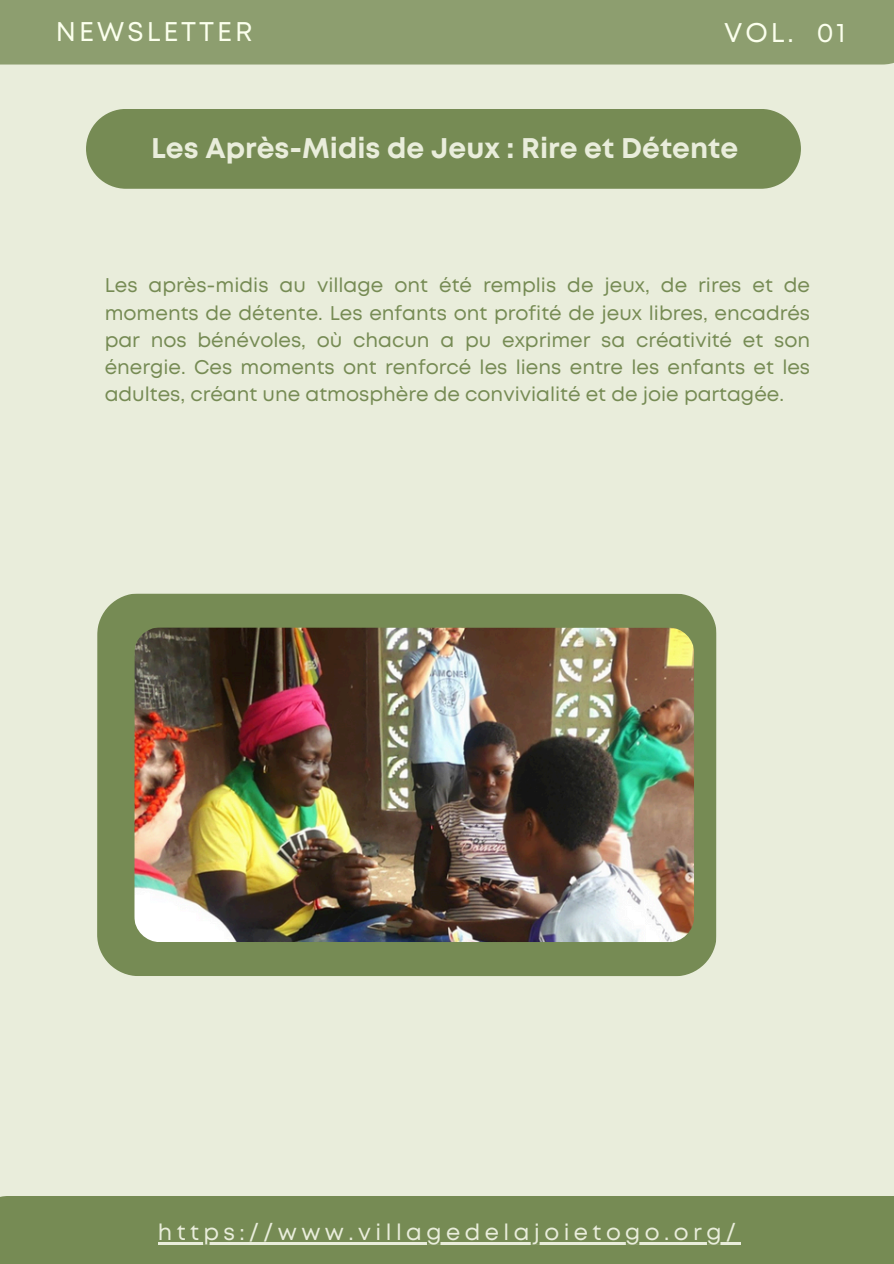
<style>
.page{position:relative;width:894px;height:1264px;background:#fff}
.page>*{position:absolute;margin:0;border:0;box-sizing:border-box;transform-origin:0 0}
.t1{font:700 28.35px "Mont";color:#e9eddb}
.t2{font:27px "Mont";letter-spacing:.11em;color:#fbffed}
.t3{font:22.5px "Mont";letter-spacing:.2em;color:#e9eddb}
.t4{font:19.8px/27.3px "Mont";color:#768b54;text-align:justify}
</style>
<div class="page">
<div style="left:0;top:0;width:893px;height:1263px;background:#e9eddb"></div>
<div style="left:86px;top:109px;width:714px;height:80px;background:#768b54"></div>
<div style="left:0;top:1195px;width:893px;height:68px;background:#768b54"></div>
<div style="left:0;top:0;width:893px;height:64px;background:#8d9e6f"></div>
<div style="left:97px;top:593px;width:619px;height:383px;background:#768b54"></div>
<img style="left:134px;top:627px;width:560px;height:315px;border-radius:26px">
<hr style="left:158px;top:1241px;width:582px;height:3px;background:#e9eddb">
<h1 class="t2" style="left:56px;top:22px;width:198px">NEWSLETTER</h1>
<h2 class="t2" style="left:723px;top:23px;width:123px">VOL. 01</h2>
<p class="t1" style="left:151px;top:138px;width:588px">Les Après-Midis de Jeux : Rire et Détente</p>
<h3 class="t4" style="left:105px;top:273px;width:706px">Les après-midis au village ont été remplis de jeux, de rires et de moments de détente. Les enfants ont profité de jeux libres, encadrés par nos bénévoles, où chacun a pu exprimer sa créativité et son énergie. Ces moments ont renforcé les liens entre les enfants et les adultes, créant une atmosphère de convivialité et de joie partagée.</h3>
<p class="t3" style="left:158px;top:1223px;width:579px">https://www.villagedelajoietogo.org/</p>
</div>
